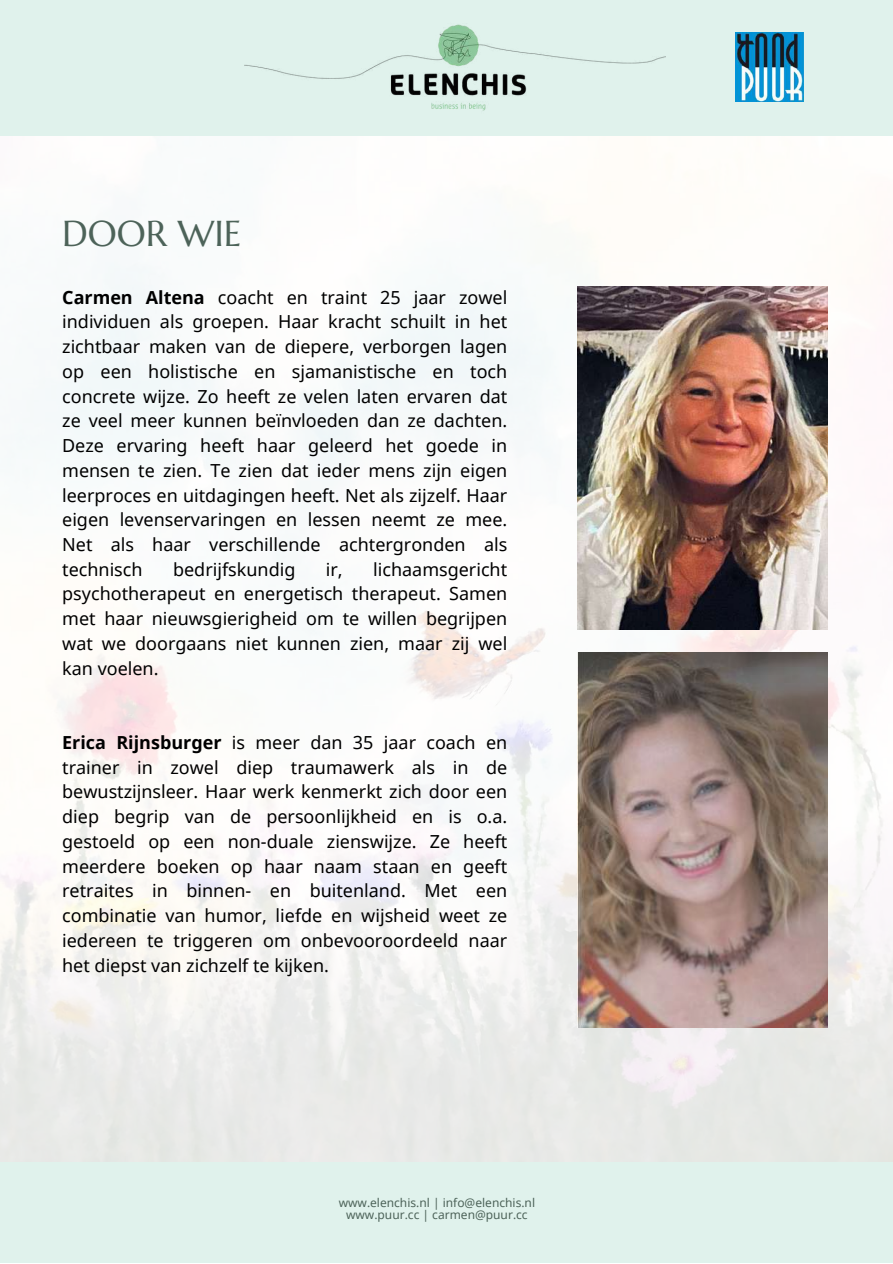
<style>
.page{position:relative;width:893px;height:1264px;background:#fff}
.page>*{position:absolute;margin:0;border:0;box-sizing:border-box;transform-origin:0 0}
.t1{font:36px "Marcellus";color:#4d6359}
.t2{font:18px/24.8px "Noto Sans";color:#000;text-align:justify}
.t3{font:12px/12.3px "Noto Sans";color:#4d6359;text-align:center}
.s1{font-weight:700}
</style>
<div class="page">
<img style="left:0;top:237px;width:892px;height:924px">
<div style="left:0;top:0;width:892px;height:136px;background:#e0f2ec"></div>
<img style="left:244px;top:24px;width:422px;height:87px">
<img style="left:577px;top:652px;width:250px;height:375px">
<img style="left:577px;top:286px;width:250px;height:343px">
<div style="left:0;top:1161px;width:892px;height:101px;background:#e0f2ec"></div>
<img style="left:735px;top:33px;width:68px;height:68px">
<h1 class="t1" style="left:62px;top:211px;width:181px">DOOR WIE</h1>
<p class="t2" style="left:62px;top:284px;width:446px"><span class="s1">Carmen Altena</span> coacht en traint 25 jaar zowel individuen als groepen. Haar kracht schuilt in het zichtbaar maken van de diepere, verborgen lagen op een holistische en sjamanistische en toch concrete wijze. Zo heeft ze velen laten ervaren dat ze veel meer kunnen beïnvloeden dan ze dachten.<br>Deze ervaring heeft haar geleerd het goede in mensen te zien. Te zien dat ieder mens zijn eigen leerproces en uitdagingen heeft. Net als zijzelf. Haar eigen levenservaringen en lessen neemt ze mee.<br>Net als haar verschillende achtergronden als technisch</p>
<p class="t2" style="left:173px;top:556px;width:124px">bedrijfskundig</p>
<p class="t2" style="left:326px;top:556px;width:18px">ir,</p>
<p class="t2" style="left:62px;top:556px;width:446px;text-indent:311px">lichaamsgericht psychotherapeut en energetisch therapeut. Samen met haar nieuwsgierigheid om te willen begrijpen wat we doorgaans niet kunnen zien, maar zij wel kan voelen.</p>
<p class="t2" style="left:62px;top:729px;width:446px"><span class="s1">Erica Rijnsburger</span> is meer dan 35 jaar coach en trainer in zowel diep traumawerk als in de bewustzijnsleer. Haar werk kenmerkt zich door een diep begrip van de persoonlijkheid en is o.a. gestoeld op een non-duale zienswijze. Ze heeft meerdere boeken op haar naam staan en geeft retraites in binnen- en buitenland. Met een combinatie van humor, liefde en wijsheid weet ze iedereen te triggeren om onbevooroordeeld naar het diepst van zichzelf te kijken.</p>
<p class="t3" style="left:339px;top:1195px;width:198px">www.elenchis.nl | info@elenchis.nl www.puur.cc | carmen@puur.cc</p>
</div>
